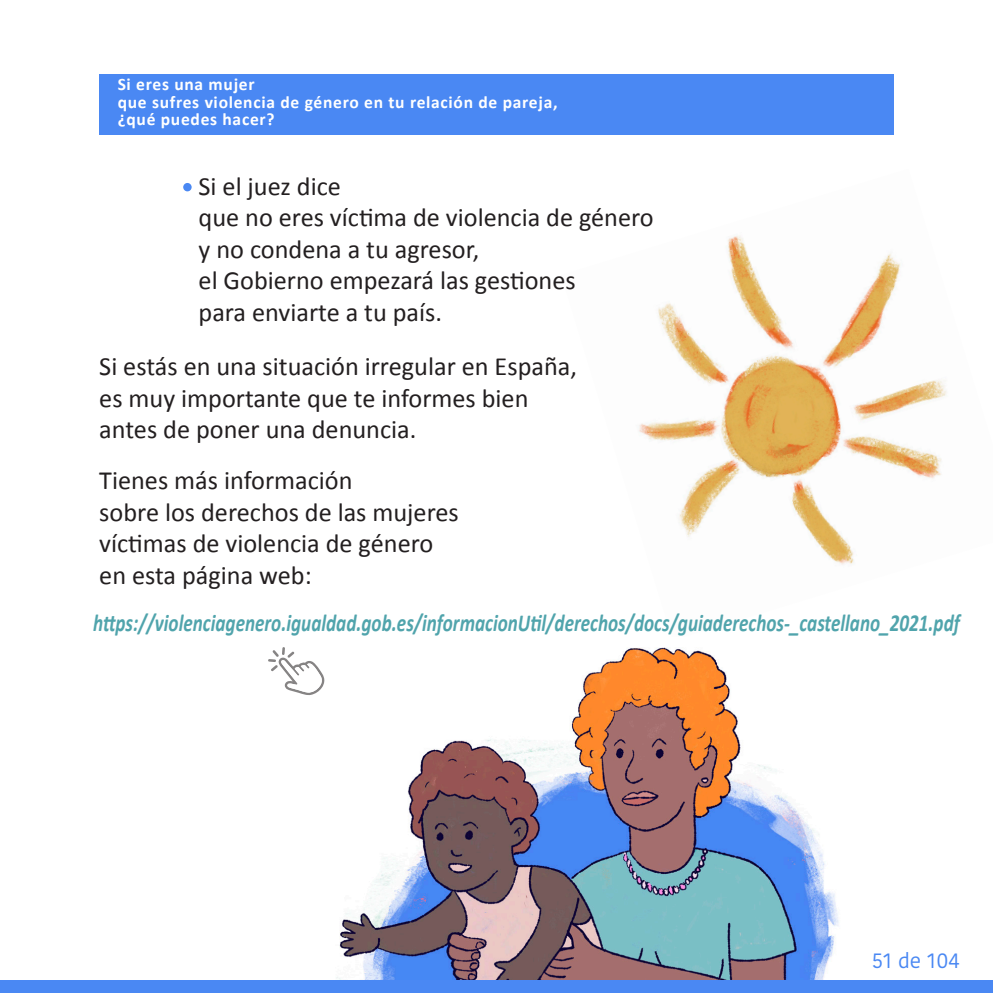
<style>
.page{position:relative;width:993px;height:993px;background:#fff}
.page>*{position:absolute;margin:0;border:0;box-sizing:border-box;transform-origin:0 0}
.t1{font:26.25px "Calibri";color:#231f20}
.t2{font:italic 700 24.5px "Calibri";color:#50a4ac;scale:.78 1}
.t3{font:21px "Kohinoor Devanagari";color:#4a88f3}
.t4{font:700 17.5px "Calibri";letter-spacing:.04em;color:#fff}
</style>
<div class="page">
<img style="left:639px;top:235px;width:308px;height:330px">
<img style="left:324px;top:647px;width:515px;height:333px">
<div style="left:0;top:980px;width:992px;height:12px;background:#4a88f3"></div>
<div style="left:183px;top:183px;width:8px;height:8px;background:#4a88f3;border-radius:50%"></div>
<div style="left:99px;top:74px;width:794px;height:61px;background:#4a88f3"></div>
<svg style="left:268px;top:647px;width:56px;height:48px"></svg>
<p class="t4" style="left:118px;top:74px;width:138px">Si eres una mujer</p>
<p class="t4" style="left:118px;top:91px;width:441px">que sufres violencia de género en tu relación de pareja,</p>
<p class="t4" style="left:118px;top:109px;width:158px">¿qué puedes hacer?</p>
<p class="t1" style="left:198px;top:170px;width:144px">Si el juez dice</p>
<p class="t1" style="left:198px;top:201px;width:456px">que no eres víctima de violencia de género</p>
<p class="t1" style="left:198px;top:233px;width:282px">y no condena a tu agresor,</p>
<p class="t1" style="left:198px;top:264px;width:378px">el Gobierno empezará las gestiones</p>
<p class="t1" style="left:198px;top:296px;width:245px">para enviarte a tu país.</p>
<p class="t1" style="left:99px;top:350px;width:479px">Si estás en una situación irregular en España,</p>
<p class="t1" style="left:99px;top:381px;width:430px">es muy importante que te informes bien</p>
<p class="t1" style="left:99px;top:413px;width:318px">antes de poner una denuncia.</p>
<p class="t1" style="left:99px;top:464px;width:255px">Tienes más información</p>
<p class="t1" style="left:99px;top:495px;width:361px">sobre los derechos de las mujeres</p>
<p class="t1" style="left:99px;top:527px;width:335px">víctimas de violencia de género</p>
<p class="t1" style="left:99px;top:558px;width:214px">en esta página web:</p>
<p class="t2" style="left:93px;top:607px;width:1112px">https://violenciagenero.igualdad.gob.es/informacionUtil/derechos/docs/guiaderechos-_castellano_2021.pdf</p>
<p class="t3" style="left:871px;top:948px;width:89px">51 de 104</p>
</div>
